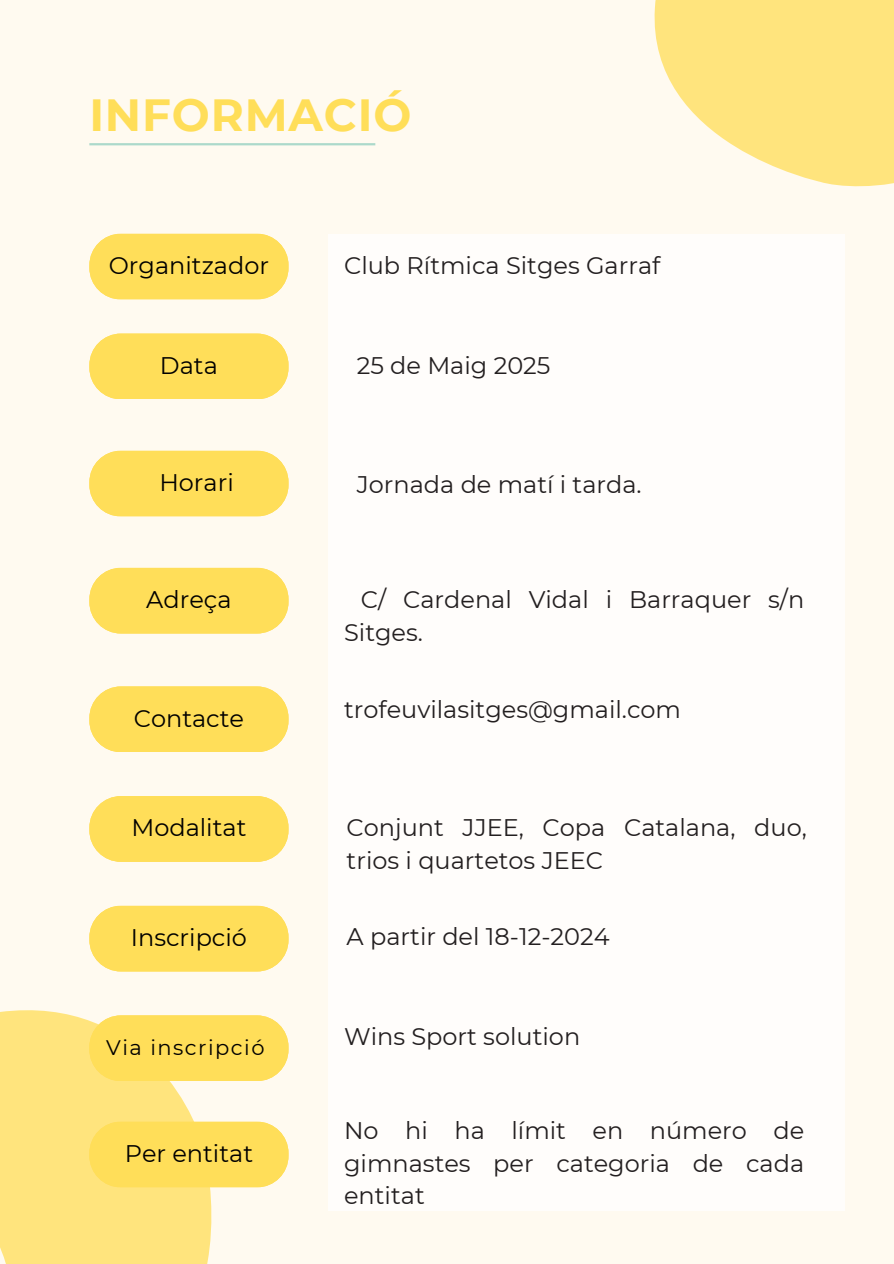
<style>
.page{position:relative;width:894px;height:1264px;background:#fff}
.page>*{position:absolute;margin:0;border:0;box-sizing:border-box;transform-origin:0 0}
.t1{font:700 45px "Montserrat";letter-spacing:.02em;color:#ffde59}
.t2{font:24px/32.7px "Montserrat";color:#231f20}
.t3{font:24px "Montserrat";color:#000}
.t4{font:21px "Montserrat";letter-spacing:.07em;color:#000}
</style>
<div class="page">
<div style="left:0;top:0;width:893px;height:1263px;background:#fffaf0"></div>
<hr style="left:89px;top:143px;width:286px;height:2px;background:#acd9cb">
<div style="left:89px;top:234px;width:199px;height:65px;background:#ffde59"></div>
<div style="left:328px;top:234px;width:517px;height:976px;background:#fff"></div>
<svg style="left:89px;top:333px;width:199px;height:66px;background:#ffdf63"></svg>
<div style="left:89px;top:568px;width:199px;height:65px;background:#ffde59"></div>
<svg style="left:89px;top:686px;width:199px;height:65px;background:#ffdf62"></svg>
<div style="left:89px;top:796px;width:199px;height:65px;background:#ffde59"></div>
<svg style="left:89px;top:905px;width:199px;height:66px;background:#ffe063"></svg>
<svg style="left:0;top:1010px;width:237px;height:253px;background:#ffe68b"></svg>
<svg style="left:89px;top:1015px;width:199px;height:65px;background:#ffdf60"></svg>
<svg style="left:89px;top:1121px;width:199px;height:65px;background:#ffdf5f"></svg>
<svg style="left:654px;top:0;width:239px;height:187px;fill:#ffe47d"></svg>
<svg style="left:89px;top:450px;width:199px;height:66px;background:#ffdf63"></svg>
<h1 class="t1" style="left:89px;top:88px;width:323px">INFORMACIÓ</h1>
<p class="t3" style="left:109px;top:251px;width:162px">Organitzador</p>
<h2 class="t2" style="left:344px;top:249px;width:317px">Club Rítmica Sitges Garraf</h2>
<h2 class="t3" style="left:160px;top:350px;width:59px">Data</h2>
<h2 class="t3" style="left:159px;top:467px;width:76px">Horari</h2>
<h2 class="t2" style="left:356px;top:349px;width:195px">25 de Maig 2025</h2>
<h2 class="t2" style="left:356px;top:467px;width:286px">Jornada de matí i tarda.</h2>
<h2 class="t3" style="left:146px;top:584px;width:87px">Adreça</h2>
<h2 class="t2" style="left:344px;top:583px;width:461px;text-indent:17px">C/ Cardenal Vidal i Barraquer s/n<br>Sitges.</h2>
<h2 class="t3" style="left:134px;top:703px;width:112px">Contacte</h2>
<h2 class="t2" style="left:344px;top:692px;width:338px">trofeuvilasitges@gmail.com</h2>
<h2 class="t3" style="left:131px;top:813px;width:116px">Modalitat</h2>
<h2 class="t2" style="left:346px;top:811px;width:461px">Conjunt JJEE, Copa Catalana, duo, trios i quartetos JEEC</h2>
<h2 class="t3" style="left:131px;top:922px;width:118px">Inscripció</h2>
<h2 class="t2" style="left:346px;top:920px;width:264px">A partir del 18-12-2024</h2>
<p class="t4" style="left:106px;top:1034px;width:160px">Via inscripció</p>
<h2 class="t3" style="left:125px;top:1138px;width:130px">Per entitat</h2>
<h2 class="t2" style="left:344px;top:1020px;width:237px">Wins Sport solution</h2>
<h2 class="t2" style="left:344px;top:1114px;width:461px;text-align:justify">No hi ha límit en número de gimnastes per categoria de cada entitat</h2>
</div>
